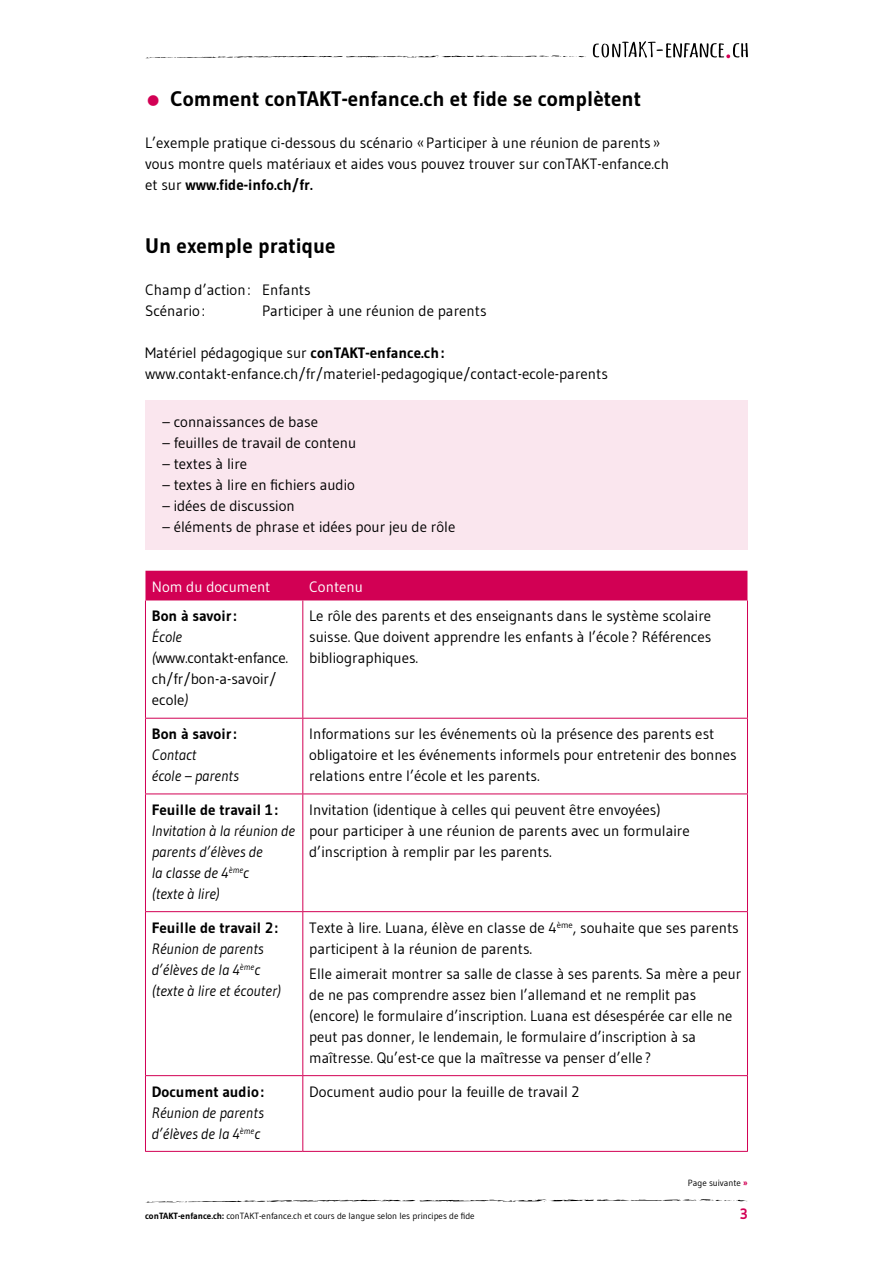
<style>
.page{position:relative;width:893px;height:1263px;background:#fff}
.page>*{position:absolute;margin:0;border:0;box-sizing:border-box;transform-origin:0 0}
.t1{font:700 21px "Gudea";color:#000}
.t2{font:15px/21px "Gudea";color:#000}
.t3{font:italic 15px/21px "Gudea";color:#000}
.t4{font:700 15px "Gudea";color:#000}
.t5{font:15px/21px "Gudea";letter-spacing:-.02em;color:#000}
.t6{font:15px "Gudea";color:#fff}
.t7{font:700 15px "Gudea";color:#d20054}
.t8{font:9px "Gudea";color:#000}
.s1{font-size:35.7px;color:#d20054}
.s2{font-weight:700}
.s3{font-style:italic}
.s4{font-weight:700;color:#d20054}
</style>
<div class="page">
<svg style="left:145px;top:1199px;width:603px;height:4px"></svg>
<svg style="left:146px;top:55px;width:440px;height:3px"></svg>
<svg style="left:593px;top:41px;width:155px;height:17px"></svg>
<div style="left:145px;top:400px;width:602px;height:149px;background:#fae6ee"></div>
<div style="left:145px;top:571px;width:602px;height:29px;background:#d20054"></div>
<hr style="left:145px;top:600px;width:1px;height:118px;background:#d20054">
<hr style="left:145px;top:718px;width:1px;height:75px;background:#d20054">
<hr style="left:145px;top:794px;width:1px;height:117px;background:#d20054">
<hr style="left:145px;top:912px;width:1px;height:163px;background:#d20054">
<hr style="left:145px;top:1076px;width:1px;height:75px;background:#d20054">
<hr style="left:145px;top:911px;width:158px;height:1px;background:#d20054">
<hr style="left:303px;top:911px;width:445px;height:1px;background:#d20054">
<hr style="left:302px;top:600px;width:1px;height:118px;background:#d20054">
<hr style="left:747px;top:600px;width:1px;height:118px;background:#d20054">
<hr style="left:302px;top:718px;width:1px;height:75px;background:#d20054">
<hr style="left:747px;top:718px;width:1px;height:75px;background:#d20054">
<hr style="left:302px;top:794px;width:1px;height:117px;background:#d20054">
<hr style="left:747px;top:794px;width:1px;height:117px;background:#d20054">
<hr style="left:302px;top:912px;width:1px;height:163px;background:#d20054">
<hr style="left:747px;top:912px;width:1px;height:163px;background:#d20054">
<hr style="left:302px;top:1076px;width:1px;height:75px;background:#d20054">
<hr style="left:747px;top:1076px;width:1px;height:75px;background:#d20054">
<hr style="left:145px;top:718px;width:158px;height:1px;background:#d20054">
<hr style="left:303px;top:718px;width:445px;height:1px;background:#d20054">
<hr style="left:145px;top:793px;width:158px;height:1px;background:#d20054">
<hr style="left:303px;top:793px;width:445px;height:1px;background:#d20054">
<hr style="left:145px;top:1075px;width:158px;height:1px;background:#d20054">
<hr style="left:303px;top:1075px;width:445px;height:1px;background:#d20054">
<hr style="left:145px;top:1151px;width:158px;height:1px;background:#d20054">
<hr style="left:303px;top:1151px;width:445px;height:1px;background:#d20054">
<h1 class="t1" style="left:145px;top:86px;width:497px"><span class="s1">•</span> Comment conTAKT-enfance.ch et fide se complètent</h1>
<p class="t2" style="left:145px;top:132px;width:525px">L’exemple pratique ci-dessous du scénario «Participer à une réunion de parents» vous montre quels matériaux et aides vous pouvez trouver sur conTAKT-enfance.ch et sur <span class="s2">www.fide-info.ch/fr.</span></p>
<h1 class="t1" style="left:145px;top:233px;width:192px">Un exemple pratique</h1>
<p class="t2" style="left:145px;top:279px;width:167px">Champ d’action: Enfants<br>Scénario:</p>
<p class="t2" style="left:262px;top:300px;width:226px">Participer à une réunion de parents</p>
<p class="t2" style="left:145px;top:342px;width:464px">Matériel pédagogique sur <span class="s2">conTAKT-enfance.ch: </span>www.contakt-enfance.ch/fr/materiel-pedagogique/contact-ecole-parents</p>
<p class="t2" style="left:162px;top:411px;width:157px">– connaissances de base</p>
<p class="t2" style="left:162px;top:432px;width:195px">– feuilles de travail de contenu</p>
<p class="t2" style="left:162px;top:453px;width:86px">– textes à lire</p>
<p class="t2" style="left:162px;top:474px;width:194px">– textes à lire en fichiers audio</p>
<p class="t2" style="left:162px;top:495px;width:134px">– idées de discussion</p>
<p class="t2" style="left:162px;top:516px;width:294px">– éléments de phrase et idées pour jeu de rôle</p>
<p class="t6" style="left:152px;top:577px;width:120px">Nom du document</p>
<p class="t6" style="left:309px;top:577px;width:55px">Contenu</p>
<p class="t4" style="left:152px;top:607px;width:86px">Bon à savoir:</p>
<p class="t5" style="left:152px;top:626px;width:138px"><span class="s3">École (</span>www.contakt-enfance. ch/fr/bon-a-savoir/ ecole<span class="s3">)</span></p>
<p class="t2" style="left:309px;top:605px;width:404px;text-align:justify">Le rôle des parents et des enseignants dans le système scolaire suisse. Que doivent apprendre les enfants à l’école ? Références bibliographiques.</p>
<p class="t4" style="left:152px;top:724px;width:86px">Bon à savoir:</p>
<p class="t3" style="left:152px;top:744px;width:89px">Contact<br>école – parents</p>
<p class="t4" style="left:152px;top:800px;width:128px">Feuille de travail 1:</p>
<p class="t3" style="left:152px;top:820px;width:145px">Invitation à la réunion de parents d’élèves de<br>la classe de 4<sup>ème</sup>c<br>(texte à lire)</p>
<p class="t4" style="left:152px;top:918px;width:128px">Feuille de travail 2:</p>
<p class="t3" style="left:152px;top:938px;width:130px">Réunion de parents d’élèves de la 4<sup>ème</sup>c (texte à lire et écouter)</p>
<p class="t4" style="left:152px;top:1082px;width:114px">Document audio:</p>
<p class="t3" style="left:152px;top:1101px;width:114px">Réunion de parents d’élèves de la 4<sup>ème</sup>c</p>
<p class="t2" style="left:309px;top:723px;width:429px">Informations sur les événements où la présence des parents est obligatoire et les événements informels pour entretenir des bonnes relations entre l’école et les parents.</p>
<p class="t2" style="left:309px;top:799px;width:382px">Invitation (identique à celles qui peuvent être envoyées) pour participer à une réunion de parents avec un formulaire d’inscription à remplir par les parents.</p>
<p class="t2" style="left:309px;top:917px;width:431px">Texte à lire. Luana, élève en classe de 4<sup>ème</sup>, souhaite que ses parents participent à la réunion de parents.</p>
<p class="t2" style="left:309px;top:963px;width:433px">Elle aimerait montrer sa salle de classe à ses parents. Sa mère a peur de ne pas comprendre assez bien l’allemand et ne remplit pas (encore) le formulaire d’inscription. Luana est désespérée car elle ne peut pas donner, le lendemain, le formulaire d’inscription à sa maîtresse. Qu’est-ce que la maîtresse va penser d’elle ?</p>
<p class="t2" style="left:309px;top:1080px;width:272px">Document audio pour la feuille de travail 2</p>
<p class="t8" style="left:688px;top:1177px;width:61px">Page suivante <span class="s4">»</span></p>
<p class="t8" style="left:145px;top:1210px;width:331px"><span class="s2">conTAKT-enfance.ch:</span> conTAKT-enfance.ch et cours de langue selon les principes de fide</p>
<p class="t7" style="left:740px;top:1204px;width:9px">3</p>
</div>
